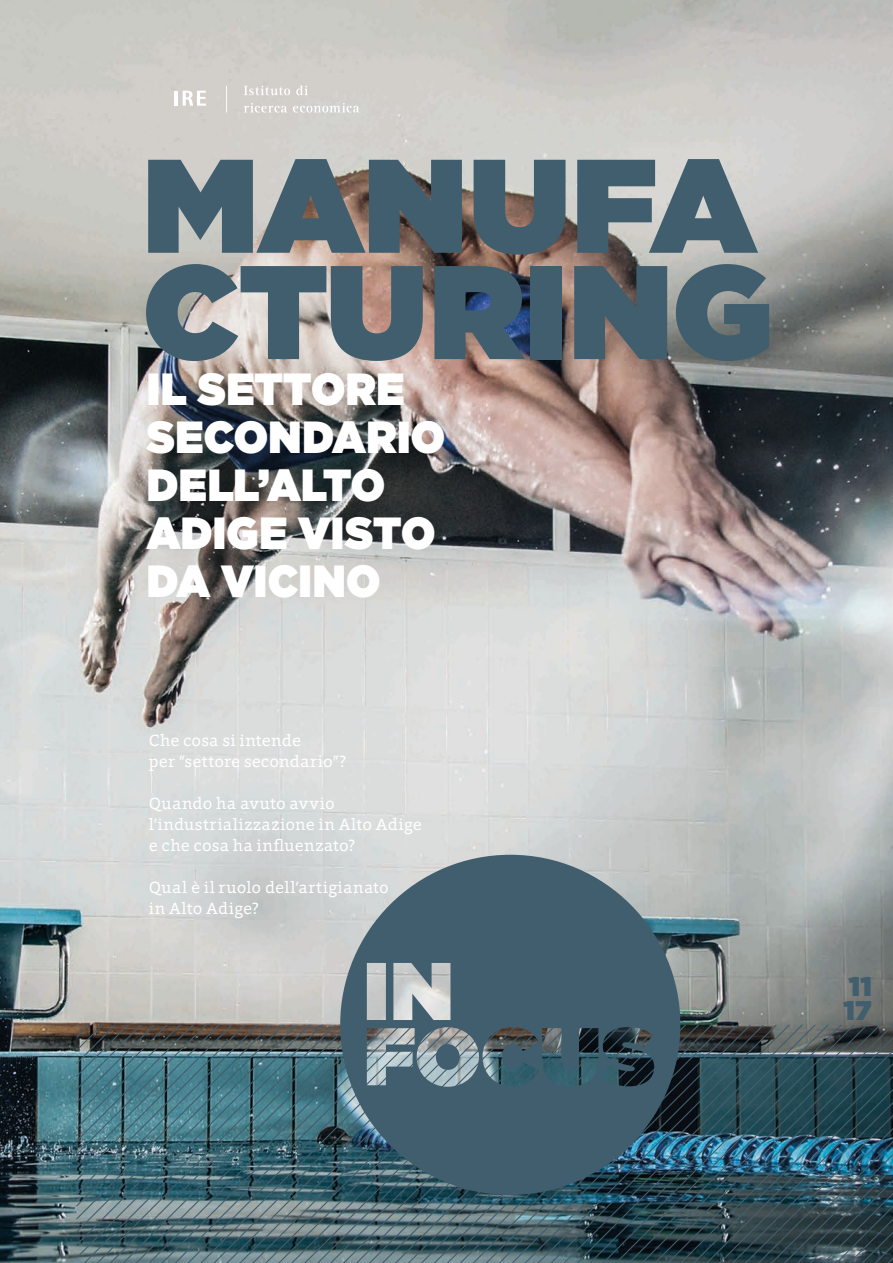
<style>
.page{position:relative;width:893px;height:1263px;background:#fff}
.page>*{position:absolute;margin:0;border:0;box-sizing:border-box;transform-origin:0 0}
.t1{font:900 132.9px "Gotham";color:#415e6f}
.t2{font:900 45px "Gotham";letter-spacing:.005em;color:#fff;scale:.94 1}
.t3{font:900 27px "Gotham";color:#415e6f}
.t4{font:16.5px/21px "Foro";letter-spacing:.015em;color:#fff}
</style>
<div class="page">
<img style="left:0;top:0;width:893px;height:1263px">
<svg style="left:680px;top:931px;width:213px;height:94px;background:#828886"></svg>
<img style="left:77px;top:1025px;width:816px;height:238px">
<svg style="left:340px;top:855px;width:340px;height:340px;background:#546d7b"></svg>
<svg style="left:226px;top:86px;width:1px;height:27px"></svg>
<svg style="left:244px;top:103px;width:115px;height:10px"></svg>
<svg style="left:244px;top:85px;width:64px;height:10px"></svg>
<hr style="left:175px;top:91px;width:3px;height:15px;background:#fff">
<svg style="left:183px;top:91px;width:23px;height:15px"></svg>
<p class="t1" style="left:143px;top:110px;width:615px">MANUFA</p>
<p class="t1" style="left:143px;top:217px;width:631px">CTURING</p>
<p class="t2" style="left:147px;top:357px;width:276px">IL SETTORE</p>
<p class="t2" style="left:147px;top:405px;width:319px">SECONDARIO</p>
<p class="t2" style="left:147px;top:453px;width:255px">DELL’ALTO</p>
<p class="t2" style="left:147px;top:501px;width:309px">ADIGE VISTO</p>
<p class="t2" style="left:147px;top:549px;width:250px">DA VICINO</p>
<p class="t4" style="left:149px;top:729px;width:154px">Che cosa si intende</p>
<p class="t4" style="left:149px;top:750px;width:199px">per “settore secondario”?</p>
<p class="t4" style="left:149px;top:792px;width:274px">Quando ha avuto avvio l’industrializzazione in Alto Adige</p>
<p class="t4" style="left:149px;top:834px;width:208px">e che cosa ha influenzato?</p>
<p class="t4" style="left:149px;top:876px;width:242px">Qual è il ruolo dell’artigianato</p>
<p class="t4" style="left:149px;top:897px;width:112px">in Alto Adige?</p>
<p class="t3" style="left:849px;top:967px;width:25px">11</p>
<p class="t3" style="left:844px;top:991px;width:30px">17</p>
</div>
